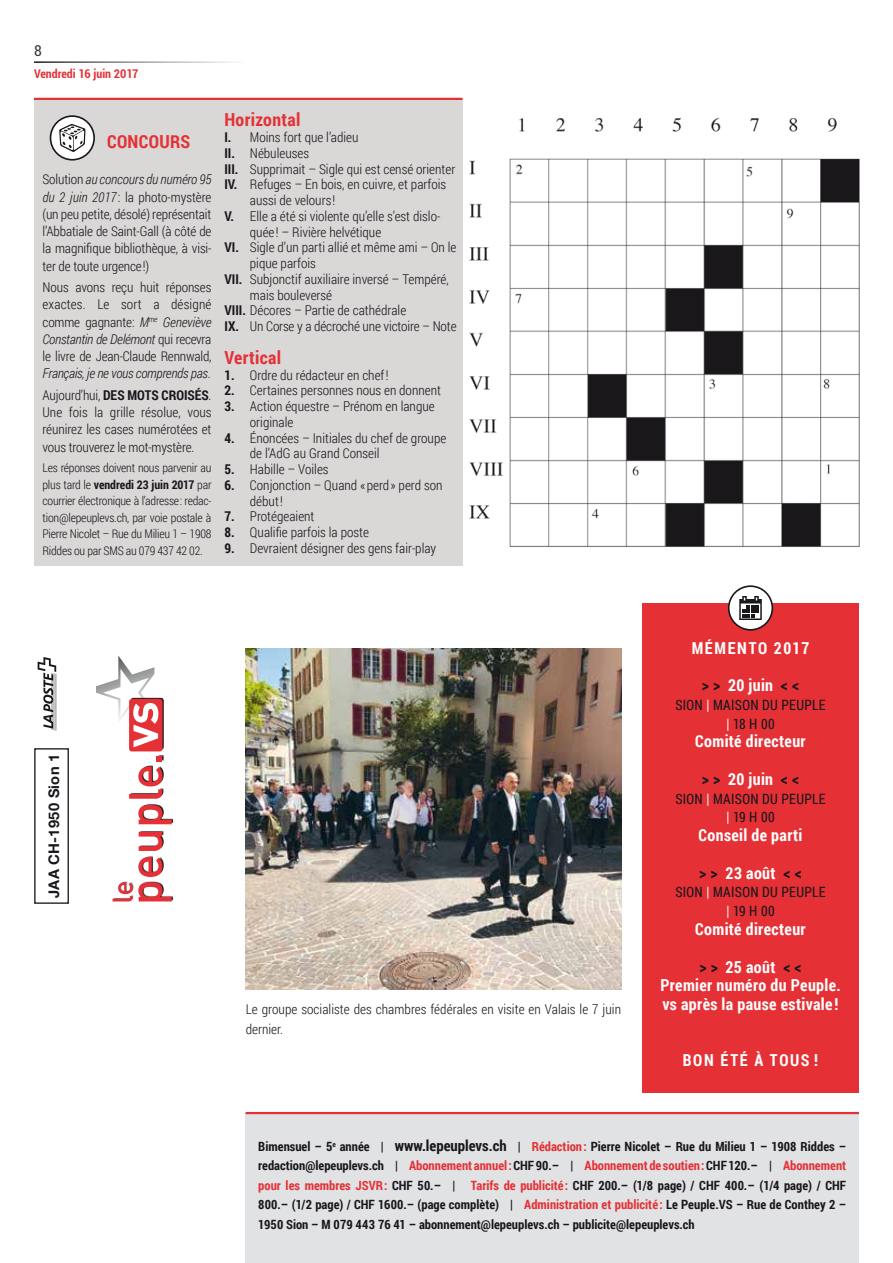
<style>
.page{position:relative;width:893px;height:1263px;background:#fff}
.page>*{position:absolute;margin:0;border:0;box-sizing:border-box;transform-origin:0 0}
.t1{font:700 18px "Roboto Condensed";letter-spacing:.02em;color:#e53136}
.t2{font:700 16.5px/18.8px "Roboto Condensed";letter-spacing:.025em;color:#fff;text-align:center}
.t3{font:700 16.5px "Roboto Condensed";letter-spacing:.105em;color:#fff}
.t4{font:700 16.5px "Roboto Condensed";letter-spacing:.1em;color:#fff}
.t5{font:condensed 15px "Roboto";color:#3e3d40}
.t6{font:700 14.7px "Helvetica Neue";letter-spacing:.02em;color:#1a171c}
.t7{font:14.25px/18.8px "Roboto Condensed";letter-spacing:.025em;color:#1a171c;text-align:center;scale:.95 1}
.t8{font:300 13.5px/17.2px "Roboto Condensed";color:#1a171c}
.t9{font:700 12.75px/19.5px "Roboto Condensed";color:#1a171c;text-align:justify}
.t10{font:300 12px/16.5px "Roboto Condensed";letter-spacing:-.02em;color:#1a171c;text-align:justify}
.t11{font:700 condensed 12px "Roboto";color:#e53136}
.s1{font-style:italic}
.s2{font-weight:700}
.s3{color:#1a171c}
.s4{color:#fff}
.s5{font-size:15px}
.s6{color:#e53136}
</style>
<div class="page">
<div style="left:34px;top:748px;width:35px;height:156px;border:1px solid #1a171c"></div>
<div style="left:246px;top:1113px;width:613px;height:150px;background:#e1e2e3"></div>
<hr style="left:246px;top:1112px;width:613px;height:2px;background:#e53136">
<svg style="left:130px;top:698px;width:34px;height:52px"></svg>
<svg style="left:113px;top:831px;width:60px;height:70px"></svg>
<svg style="left:129px;top:755px;width:44px;height:69px"></svg>
<div style="left:129px;top:699px;width:33px;height:52px;background:#e53136;border-radius:3px"></div>
<svg style="left:96px;top:655px;width:64px;height:92px"></svg>
<hr style="left:56px;top:674px;width:1px;height:57px;background:#1a171c">
<svg style="left:38px;top:657px;width:18px;height:73px"></svg>
<hr style="left:54px;top:673px;width:1px;height:57px;background:#1a171c">
<div style="left:642px;top:603px;width:217px;height:489px;background:#e53136"></div>
<div style="left:729px;top:586px;width:43px;height:44px;background:#fff;border-radius:50%"></div>
<div style="left:728px;top:585px;width:45px;height:46px;border:2px solid #1a171c;border-radius:50%"></div>
<svg style="left:739px;top:596px;width:23px;height:24px"></svg>
<div style="left:34px;top:99px;width:428px;height:467px;background:#d9d8d7"></div>
<hr style="left:34px;top:98px;width:428px;height:2px;background:#e53136">
<svg style="left:51px;top:116px;width:43px;height:44px"></svg>
<div style="left:50px;top:115px;width:45px;height:46px;border:2px solid #1a171c;border-radius:50%"></div>
<svg style="left:58px;top:97px;width:28px;height:56px"></svg>
<img style="left:469px;top:118px;width:391px;height:429px">
<img style="left:246px;top:648px;width:375px;height:341px">
<p class="t5" style="left:34px;top:40px;width:9px">8</p>
<p class="t11" style="left:34px;top:66px;width:106px">Vendredi 16 juin 2017</p>
<h1 class="t1" style="left:107px;top:129px;width:85px">CONCOURS</h1>
<p class="t8" style="left:43px;top:170px;width:171px;text-align:justify">Solution <span class="s1">au concours du numéro 95 du 2 juin 2017</span> : la photo-mystère (un peu petite, désolé) représentait l’Abbatiale de Saint-Gall (à côté de la magnifique bibliothèque, à visi&shy;ter de toute urgence !)</p>
<p class="t8" style="left:43px;top:278px;width:171px;text-align:justify">Nous avons reçu huit réponses exactes. Le sort a désigné comme gagnante: <span class="s1">M</span><sup>me</sup> <span class="s1">Geneviève Constantin de Delémont</span> qui recevra le livre de Jean-Claude Rennwald, <span class="s1">Français, je ne vous comprends pas</span>.</p>
<p class="t8" style="left:43px;top:386px;width:171px;text-align:justify">Aujourd’hui, <span class="s2">DES MOTS CROISÉS</span>.<br>Une fois la grille résolue, vous réunirez les cases numérotées et vous trouverez le mot-mystère.</p>
<p class="t10" style="left:43px;top:459px;width:171px">Les réponses doivent nous parvenir au plus tard le <span class="s2">vendredi 23 juin 2017</span> par courrier électronique à l’adresse : redac&shy;tion@lepeuplevs.ch, par voie postale à Pierre Nicolet – Rue du Milieu 1 – 1908<br>Riddes ou par SMS au 079 437 42 02.</p>
<h1 class="t1" style="left:224px;top:107px;width:78px">Horizontal</h1>
<p class="t8" style="left:224px;top:128px;width:136px"><span class="s2">I.</span> Moins fort que l’adieu</p>
<p class="t8" style="left:224px;top:144px;width:86px"><span class="s2">II.</span> Nébuleuses</p>
<p class="t8" style="left:224px;top:160px;width:232px"><span class="s2">III.</span> Supprimait – Sigle qui est censé orienter</p>
<p class="t8" style="left:224px;top:175px;width:223px"><span class="s2">IV.</span> Refuges – En bois, en cuivre, et parfois</p>
<p class="t8" style="left:250px;top:191px;width:87px">aussi de velours !</p>
<p class="t8" style="left:224px;top:207px;width:217px"><span class="s2">V.</span> Elle a été si violente qu’elle s’est dislo-</p>
<p class="t8" style="left:250px;top:223px;width:133px">quée ! – Rivière helvétique</p>
<p class="t8" style="left:224px;top:238px;width:234px"><span class="s2">VI.</span> Sigle d’un parti allié et même ami – On le</p>
<p class="t8" style="left:250px;top:254px;width:68px">pique parfois</p>
<p class="t8" style="left:224px;top:270px;width:226px"><span class="s2">VII.</span> Subjonctif auxiliaire inversé – Tempéré,</p>
<p class="t8" style="left:250px;top:286px;width:84px">mais bouleversé</p>
<p class="t8" style="left:224px;top:301px;width:183px"><span class="s2">VIII.</span> Décores – Partie de cathédrale</p>
<p class="t8" style="left:224px;top:317px;width:234px"><span class="s2">IX.</span> Un Corse y a décroché une victoire – Note</p>
<h1 class="t1" style="left:224px;top:345px;width:58px">Vertical</h1>
<p class="t8" style="left:224px;top:366px;width:166px"><span class="s2">1.</span> Ordre du rédacteur en chef !</p>
<p class="t8" style="left:224px;top:381px;width:218px"><span class="s2">2.</span> Certaines personnes nous en donnent</p>
<p class="t8" style="left:250px;top:398px;width:186px;line-height:15.8px;text-indent:-26px"><span class="s2">3.</span> Action équestre – Prénom en langue originale</p>
<p class="t8" style="left:250px;top:429px;width:198px;line-height:15.8px;text-indent:-26px"><span class="s2">4.</span> Énoncées – Initiales du chef de groupe de l’AdG au Grand Conseil</p>
<p class="t8" style="left:224px;top:460px;width:106px"><span class="s2">5.</span> Habille – Voiles</p>
<p class="t8" style="left:250px;top:477px;width:194px;line-height:15.8px;text-indent:-26px"><span class="s2">6.</span> Conjonction – Quand « perd » perd son début !</p>
<p class="t8" style="left:224px;top:507px;width:92px"><span class="s2">7.</span> Protégeaient</p>
<p class="t8" style="left:224px;top:523px;width:146px"><span class="s2">8.</span> Qualifie parfois la poste</p>
<p class="t8" style="left:224px;top:539px;width:213px"><span class="s2">9.</span> Devraient désigner des gens fair-play</p>
<p class="t6" style="left:42px;top:898px;width:146px;rotate:-90deg">JAA CH-1950 Sion 1</p>
<p class="t8" style="left:246px;top:999px;width:377px;line-height:19.5px">Le groupe socialiste des chambres fédérales en visite en Valais le 7 juin dernier.</p>
<p class="t4" style="left:692px;top:636px;width:119px">MÉMENTO 2017</p>
<p class="t2" style="left:702px;top:675px;width:99px"><span class="s3">&gt; &gt;</span> 20 juin <span class="s3">&lt; &lt;</span></p>
<p class="t7" style="left:675px;top:695px;width:160px">SION <span class="s4">|</span> MAISON DU PEUPLE <span class="s4">|</span> 18 H 00</p>
<p class="t2" style="left:695px;top:731px;width:112px">Comité directeur</p>
<p class="t2" style="left:702px;top:769px;width:99px"><span class="s3">&gt; &gt;</span> 20 juin <span class="s3">&lt; &lt;</span></p>
<p class="t7" style="left:675px;top:789px;width:160px">SION <span class="s4">|</span> MAISON DU PEUPLE <span class="s4">|</span> 19 H 00</p>
<p class="t2" style="left:699px;top:825px;width:105px">Conseil de parti</p>
<p class="t2" style="left:699px;top:863px;width:104px"><span class="s3">&gt; &gt;</span> 23 août <span class="s3">&lt; &lt;</span></p>
<p class="t7" style="left:675px;top:882px;width:160px">SION <span class="s4">|</span> MAISON DU PEUPLE <span class="s4">|</span> 19 H 00</p>
<p class="t2" style="left:695px;top:919px;width:112px">Comité directeur</p>
<p class="t2" style="left:660px;top:956px;width:182px"><span class="s3">&gt; &gt;</span> 25 août <span class="s3">&lt; &lt;<br></span>Premier numéro du Peuple. vs après la pause estivale !</p>
<p class="t3" style="left:683px;top:1049px;width:137px">BON ÉTÉ À TOUS !</p>
<p class="t9" style="left:258px;top:1136px;width:589px">Bimensuel – 5<sup>e</sup> année | <span class="s5">www.lepeuplevs.ch</span> | <span class="s6">Rédaction :</span> Pierre Nicolet – Rue du Milieu 1 – 1908 Riddes – redaction@lepeuplevs.ch | <span class="s6">Abonnement annuel :</span> CHF 90.– | <span class="s6">Abonnement de soutien :</span> CHF 120.– | <span class="s6">Abonnement pour les membres JSVR :</span> CHF 50.– | <span class="s6">Tarifs de publicité :</span> CHF 200.– (1/8 page) / CHF 400.– (1/4 page) / CHF 800.– (1/2 page) / CHF 1600.– (page complète) | <span class="s6">Administration et publicité :</span> Le Peuple.VS – Rue de Conthey 2 – 1950 Sion – M 079 443 76 41 – abonnement@lepeuplevs.ch – publicite@lepeuplevs.ch</p>
</div>
